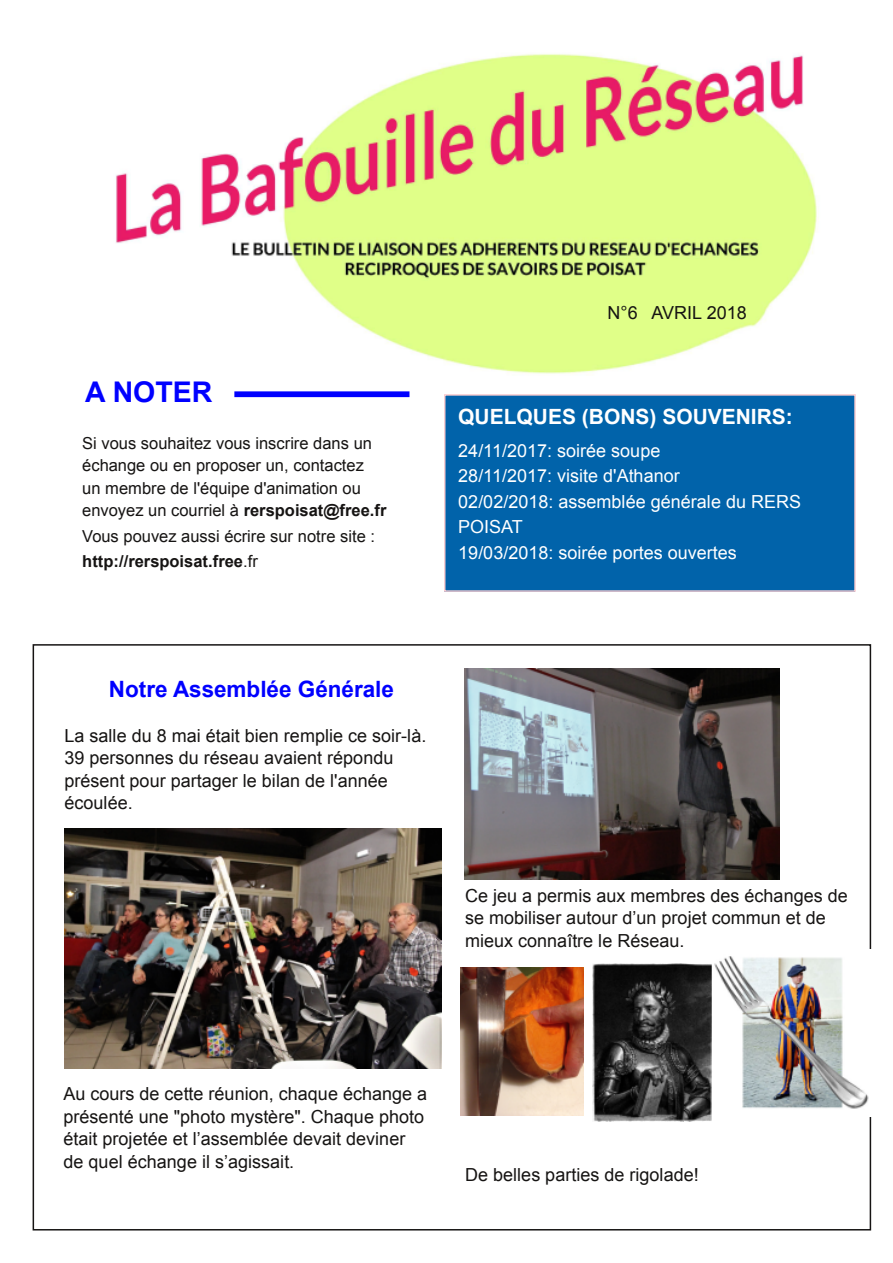
<style>
.page{position:relative;width:893px;height:1263px;background:#fff}
.page>*{position:absolute;margin:0;border:0;box-sizing:border-box;transform-origin:0 0}
.t1{font:700 28.5px "Arial";color:#00f}
.t2{font:700 22.5px "Arial";color:#00f}
.t3{font:700 21px "Arial";color:#fff}
.t4{font:18px/22.5px "Arial";color:#161413}
.t5{font:18px/25.5px "Arial";color:#fff}
.t6{font:16.5px/22.5px "Arial";color:#161413}
.s1{font-weight:700}
</style>
<div class="page">
<img style="left:464px;top:668px;width:316px;height:211px">
<img style="left:714px;top:956px;width:155px;height:153px">
<img style="left:116px;top:54px;width:703px;height:320px">
<div style="left:234px;top:391px;width:175px;height:6px;background:#00f"></div>
<img style="left:64px;top:828px;width:377px;height:241px">
<img style="left:460px;top:967px;width:124px;height:148px">
<img style="left:593px;top:964px;width:119px;height:157px">
<div style="left:445px;top:395px;width:410px;height:196px;background:#0163aa"></div>
<div style="left:444px;top:394px;width:412px;height:198px;border:2px solid #f8ccd0"></div>
<h1 class="t1" style="left:85px;top:376px;width:129px">A NOTER</h1>
<p class="t6" style="left:82px;top:432px;width:306px">Si vous souhaitez vous inscrire dans un échange ou en proposer un, contactez<br>un membre de l'équipe d'animation ou envoyez un courriel à <span class="s1">rerspoisat@free.fr</span></p>
<p class="t6" style="left:82px;top:523px;width:294px;line-height:25.5px">Vous pouvez aussi écrire sur notre site : <span class="s1">http://rerspoisat.free</span>.fr</p>
<p class="t4" style="left:607px;top:302px;width:141px">N°6 AVRIL 2018</p>
<p class="t3" style="left:458px;top:405px;width:336px">QUELQUES (BONS) SOUVENIRS:</p>
<p class="t5" style="left:458px;top:438px;width:344px">24/11/2017: soirée soupe<br>28/11/2017: visite d'Athanor<br>02/02/2018: assemblée générale du RERS<br>POISAT<br>19/03/2018: soirée portes ouvertes</p>
<p class="t2" style="left:109px;top:676px;width:287px">Notre Assemblée Générale</p>
<p class="t4" style="left:65px;top:724px;width:363px">La salle du 8 mai était bien remplie ce soir-là.<br>39 personnes du réseau avaient répondu présent pour partager le bilan de l'année écoulée.</p>
<p class="t4" style="left:465px;top:884px;width:384px">Ce jeu a permis aux membres des échanges de se mobiliser autour d’un projet commun et de mieux connaître le Réseau.</p>
<p class="t4" style="left:64px;top:1083px;width:365px">Au cours de cette réunion, chaque échange a présenté une "photo mystère". Chaque photo était projetée et l’assemblée devait deviner de quel échange il s’agissait.</p>
<p class="t4" style="left:465px;top:1163px;width:235px">De belles parties de rigolade!</p>
</div>
